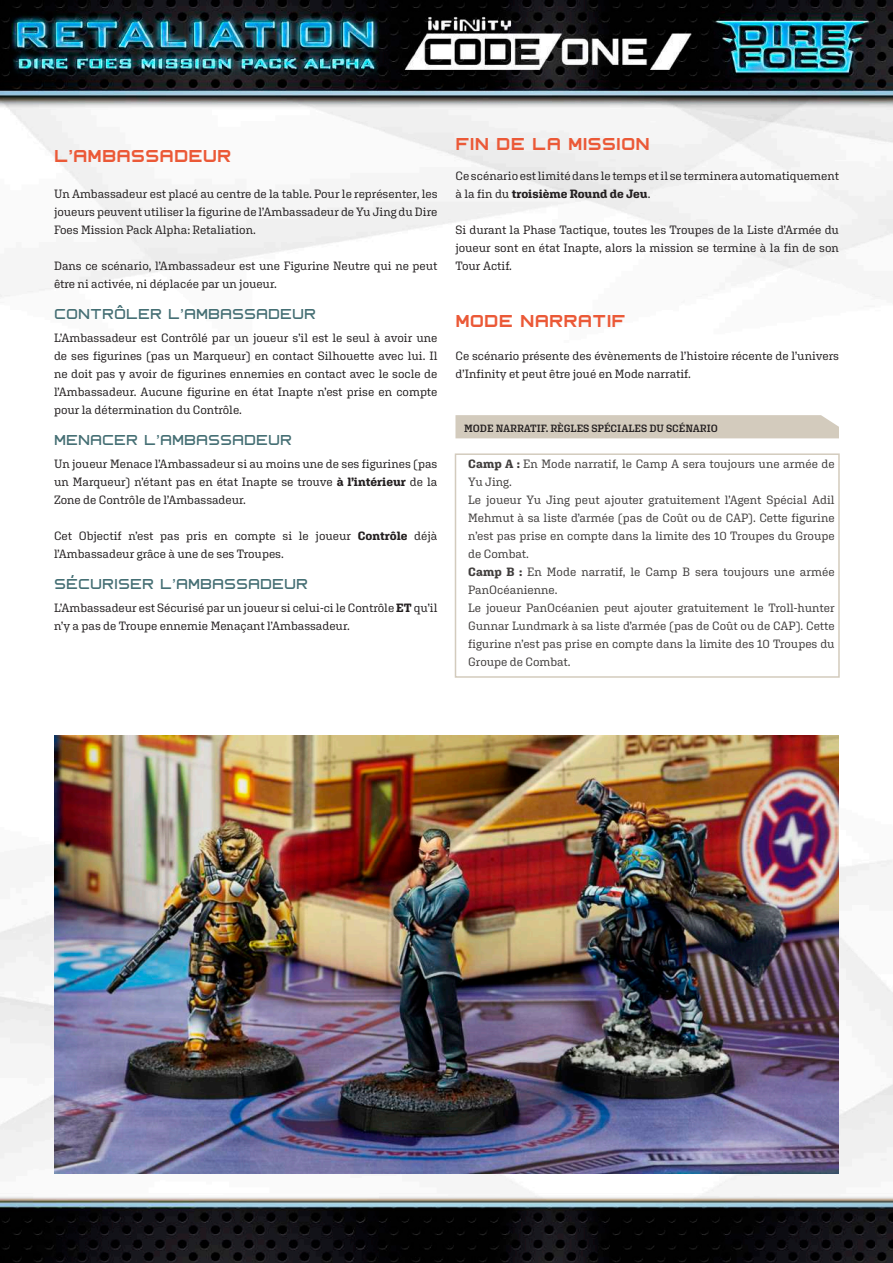
<style>
.page{position:relative;width:893px;height:1263px;background:#fff}
.page>*{position:absolute;margin:0;border:0;box-sizing:border-box;transform-origin:0 0}
.t1{font:700 18px "Trivial";color:#eb5937}
.t2{font:15px "Trivial";color:#456f74}
.t3{font:12px/18px "Aglet Slab";letter-spacing:-.005em;color:#231f20}
.t4{font:12px/18px "Aglet Slab";letter-spacing:-.005em;color:#403d3c}
.t5{font:600 10.5px "Aglet Slab";color:#231f20}
.s1{font-weight:700}
</style>
<div class="page">
<img style="left:0;top:0;width:893px;height:1263px">
<div style="left:455px;top:415px;width:384px;height:23px;background:#d3cbbd"></div>
<div style="left:455px;top:453px;width:385px;height:225px;border:2px solid #d3cbbd"></div>
<img style="left:54px;top:736px;width:784px;height:438px">
<h1 class="t1" style="left:54px;top:145px;width:179px">L’AMBASSADEUR</h1>
<p class="t3" style="left:54px;top:185px;width:385px;text-align:justify">Un Ambassadeur est placé au centre de la table. Pour le représenter, les joueurs peuvent utiliser la figurine de l’Ambassadeur de Yu Jing du Dire Foes Mission Pack Alpha: Retaliation.</p>
<p class="t3" style="left:54px;top:257px;width:385px">Dans ce scénario, l’Ambassadeur est une Figurine Neutre qui ne peut être ni activée, ni déplacée par un joueur.</p>
<p class="t2" style="left:54px;top:305px;width:264px">CONTRÔLER L’AMBASSADEUR</p>
<p class="t3" style="left:54px;top:329px;width:385px;text-align:justify">L’Ambassadeur est Contrôlé par un joueur s’il est le seul à avoir une de ses figurines (pas un Marqueur) en contact Silhouette avec lui. Il ne doit pas y avoir de figurines ennemies en contact avec le socle de l’Ambassadeur. Aucune figurine en état Inapte n’est prise en compte pour la détermination du Contrôle.</p>
<p class="t2" style="left:54px;top:431px;width:240px">MENACER L’AMBASSADEUR</p>
<p class="t3" style="left:54px;top:455px;width:385px;text-align:justify">Un joueur Menace l’Ambassadeur si au moins une de ses figurines (pas un Marqueur) n’étant pas en état Inapte se trouve <span class="s1">à l’intérieur</span> de la Zone de Contrôle de l’Ambassadeur.</p>
<p class="t3" style="left:54px;top:527px;width:385px">Cet Objectif n’est pas pris en compte si le joueur <span class="s1">Contrôle</span> déjà l’Ambassadeur grâce à une de ses Troupes.</p>
<p class="t2" style="left:54px;top:575px;width:256px">SÉCURISER L’AMBASSADEUR</p>
<p class="t3" style="left:54px;top:599px;width:385px">L’Ambassadeur est Sécurisé par un joueur si celui-ci le Contrôle <span class="s1">ET</span> qu’il n’y a pas de Troupe ennemie Menaçant l’Ambassadeur.</p>
<h1 class="t1" style="left:455px;top:133px;width:196px">FIN DE LA MISSION</h1>
<p class="t3" style="left:455px;top:167px;width:385px">Ce scénario est limité dans le temps et il se terminera automatiquement à la fin du <span class="s1">troisième Round de Jeu</span>.</p>
<p class="t3" style="left:455px;top:221px;width:385px;text-align:justify">Si durant la Phase Tactique, toutes les Troupes de la Liste d’Armée du joueur sont en état Inapte, alors la mission se termine à la fin de son Tour Actif.</p>
<h1 class="t1" style="left:455px;top:310px;width:172px">MODE NARRATIF</h1>
<p class="t3" style="left:455px;top:347px;width:385px">Ce scénario présente des évènements de l’histoire récente de l’univers d’Infinity et peut être joué en Mode narratif.</p>
<p class="t5" style="left:464px;top:422px;width:255px">MODE NARRATIF. RÈGLES SPÉCIALES DU SCÉNARIO</p>
<p class="t4" style="left:468px;top:455px;width:368px"><span class="s1">Camp A :</span> En Mode narratif, le Camp A sera toujours une armée de Yu Jing.<br>Le joueur Yu Jing peut ajouter gratuitement l’Agent Spécial Adil Mehmut à sa liste d’armée (pas de Coût ou de CAP). Cette figurine n’est pas prise en compte dans la limite des 10 Troupes du Groupe de Combat.<br><span class="s1">Camp B :</span> En Mode narratif, le Camp B sera toujours une armée PanOcéanienne.<br>Le joueur PanOcéanien peut ajouter gratuitement le Troll-hunter Gunnar Lundmark à sa liste d’armée (pas de Coût ou de CAP). Cette figurine n’est pas prise en compte dans la limite des 10 Troupes du Groupe de Combat.</p>
</div>
